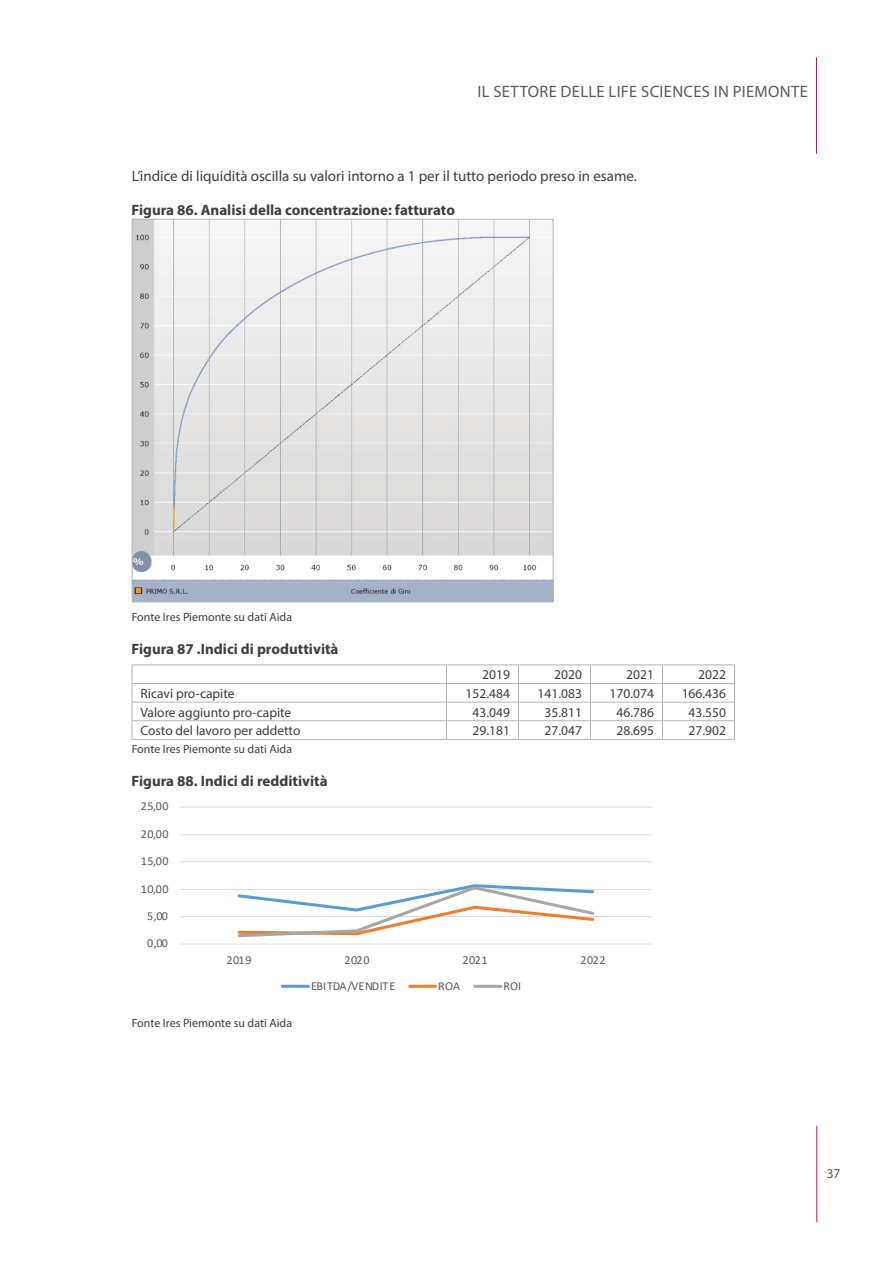
<style>
.page{position:relative;width:893px;height:1263px;background:#fff}
.page>*{position:absolute;margin:0;border:0;box-sizing:border-box;transform-origin:0 0}
.t1{font:16.5px "Myriad Pro";letter-spacing:.02em;color:#595a5b}
.Titolo_tabella_figur{font:700 15px "Myriad Pro";color:#3e3e40}
.Testo{font:15px "Myriad Pro";color:#3e3e40}
.Testo_cella{font:13.5px "Myriad Pro";color:#3e3e40}
.Testo_colonna{font:13.5px "Myriad Pro";color:#3e3e40}
.t2{font:13.5px "Myriad Pro";color:#595a5b}
.t3{font:12.15px "Calibri";letter-spacing:.05em;color:#5b5a5a}
.t4{font:12.15px "Calibri";letter-spacing:-.01em;color:#5b5a5a}
.Fonte{font:12px "Myriad Pro";color:#3e3e40}
</style>
<div class="page">
<hr style="left:816px;top:1126px;width:1px;height:96px;background:#9b1f5a">
<hr style="left:816px;top:57px;width:1px;height:97px;background:#9b1f5a">
<img style="left:134px;top:221px;width:417px;height:379px">
<hr style="left:132px;top:665px;width:314px;height:1px;background:#b2b4b6">
<hr style="left:446px;top:665px;width:72px;height:1px;background:#b2b4b6">
<hr style="left:518px;top:665px;width:72px;height:1px;background:#b2b4b6">
<hr style="left:590px;top:665px;width:72px;height:1px;background:#b2b4b6">
<hr style="left:662px;top:665px;width:73px;height:1px;background:#b2b4b6">
<hr style="left:132px;top:683px;width:314px;height:1px;background:#b2b4b6">
<hr style="left:446px;top:683px;width:72px;height:1px;background:#b2b4b6">
<hr style="left:518px;top:683px;width:72px;height:1px;background:#b2b4b6">
<hr style="left:590px;top:683px;width:72px;height:1px;background:#b2b4b6">
<hr style="left:662px;top:683px;width:73px;height:1px;background:#b2b4b6">
<hr style="left:132px;top:702px;width:314px;height:1px;background:#b2b4b6">
<hr style="left:446px;top:702px;width:72px;height:1px;background:#b2b4b6">
<hr style="left:518px;top:702px;width:72px;height:1px;background:#b2b4b6">
<hr style="left:590px;top:702px;width:72px;height:1px;background:#b2b4b6">
<hr style="left:662px;top:702px;width:73px;height:1px;background:#b2b4b6">
<hr style="left:132px;top:720px;width:314px;height:1px;background:#b2b4b6">
<svg style="left:132px;top:665px;width:1px;height:74px"></svg>
<hr style="left:446px;top:720px;width:72px;height:1px;background:#b2b4b6">
<svg style="left:446px;top:666px;width:1px;height:73px"></svg>
<hr style="left:518px;top:720px;width:72px;height:1px;background:#b2b4b6">
<svg style="left:518px;top:666px;width:1px;height:73px"></svg>
<hr style="left:590px;top:720px;width:72px;height:1px;background:#b2b4b6">
<svg style="left:590px;top:666px;width:1px;height:73px"></svg>
<hr style="left:662px;top:720px;width:73px;height:1px;background:#b2b4b6">
<svg style="left:662px;top:666px;width:1px;height:73px"></svg>
<svg style="left:734px;top:666px;width:1px;height:73px"></svg>
<hr style="left:132px;top:739px;width:314px;height:1px;background:#b2b4b6">
<hr style="left:446px;top:739px;width:72px;height:1px;background:#b2b4b6">
<hr style="left:518px;top:739px;width:72px;height:1px;background:#b2b4b6">
<hr style="left:590px;top:739px;width:72px;height:1px;background:#b2b4b6">
<hr style="left:662px;top:739px;width:73px;height:1px;background:#b2b4b6">
<hr style="left:180px;top:916px;width:472px;height:1px;background:#dadada">
<hr style="left:180px;top:889px;width:472px;height:1px;background:#dadada">
<hr style="left:180px;top:861px;width:472px;height:1px;background:#dadada">
<hr style="left:180px;top:834px;width:472px;height:1px;background:#dadada">
<hr style="left:180px;top:806px;width:472px;height:1px;background:#dadada">
<hr style="left:180px;top:943px;width:472px;height:1px;background:#dadada">
<svg style="left:237px;top:884px;width:358px;height:54px"></svg>
<hr style="left:282px;top:985px;width:27px;height:3px;background:#5b9bd4">
<hr style="left:410px;top:985px;width:25px;height:3px;background:#ee7d31">
<hr style="left:475px;top:985px;width:26px;height:3px;background:#a6a6a6">
<p class="t1" style="left:477px;top:82px;width:332px">IL SETTORE DELLE LIFE SCIENCES IN PIEMONTE</p>
<p class="Testo" style="left:132px;top:167px;width:505px">L’indice di liquidità oscilla su valori intorno a 1 per il tutto periodo preso in esame.</p>
<p class="Titolo_tabella_figur" style="left:132px;top:200px;width:325px">Figura 86. Analisi della concentrazione: fatturato</p>
<p class="Fonte" style="left:132px;top:609px;width:162px">Fonte Ires Piemonte su dati Aida</p>
<p class="Titolo_tabella_figur" style="left:132px;top:640px;width:208px">Figura 87 .Indici di produttività</p>
<p class="Testo_cella" style="left:482px;top:666px;width:29px">2019</p>
<p class="Testo_cella" style="left:554px;top:666px;width:29px">2020</p>
<p class="Testo_cella" style="left:626px;top:666px;width:29px">2021</p>
<p class="Testo_cella" style="left:698px;top:666px;width:29px">2022</p>
<p class="Testo_colonna" style="left:141px;top:685px;width:96px">Ricavi pro-capite</p>
<p class="Testo_cella" style="left:466px;top:685px;width:46px">152.484</p>
<p class="Testo_cella" style="left:538px;top:685px;width:46px">141.083</p>
<p class="Testo_cella" style="left:610px;top:685px;width:46px">170.074</p>
<p class="Testo_cella" style="left:682px;top:685px;width:46px">166.436</p>
<p class="Testo_colonna" style="left:141px;top:704px;width:152px">Valore aggiunto pro-capite</p>
<p class="Testo_cella" style="left:473px;top:704px;width:39px">43.049</p>
<p class="Testo_cella" style="left:545px;top:704px;width:39px">35.811</p>
<p class="Testo_cella" style="left:617px;top:704px;width:39px">46.786</p>
<p class="Testo_cella" style="left:689px;top:704px;width:39px">43.550</p>
<p class="Testo_colonna" style="left:141px;top:722px;width:161px">Costo del lavoro per addetto</p>
<p class="Testo_cella" style="left:473px;top:722px;width:39px">29.181</p>
<p class="Testo_cella" style="left:545px;top:722px;width:39px">27.047</p>
<p class="Testo_cella" style="left:617px;top:722px;width:39px">28.695</p>
<p class="Testo_cella" style="left:689px;top:722px;width:39px">27.902</p>
<p class="Fonte" style="left:132px;top:741px;width:162px">Fonte Ires Piemonte su dati Aida</p>
<p class="Titolo_tabella_figur" style="left:132px;top:771px;width:198px">Figura 88. Indici di redditività</p>
<p class="t3" style="left:141px;top:798px;width:29px">25,00</p>
<p class="t3" style="left:141px;top:826px;width:29px">20,00</p>
<p class="t3" style="left:141px;top:853px;width:29px">15,00</p>
<p class="t3" style="left:141px;top:880px;width:29px">10,00</p>
<p class="t3" style="left:147px;top:907px;width:23px">5,00</p>
<p class="t3" style="left:147px;top:935px;width:23px">0,00</p>
<p class="t3" style="left:226px;top:951px;width:27px">2019</p>
<p class="t3" style="left:344px;top:951px;width:27px">2020</p>
<p class="t3" style="left:462px;top:951px;width:27px">2021</p>
<p class="t3" style="left:580px;top:951px;width:27px">2022</p>
<p class="t4" style="left:311px;top:977px;width:86px">EBITDA/VENDITE</p>
<p class="t3" style="left:438px;top:977px;width:23px">ROA</p>
<p class="t3" style="left:503px;top:977px;width:19px">ROI</p>
<p class="Fonte" style="left:132px;top:1016px;width:162px">Fonte Ires Piemonte su dati Aida</p>
<p class="t2" style="left:827px;top:1165px;width:15px">37</p>
</div>
